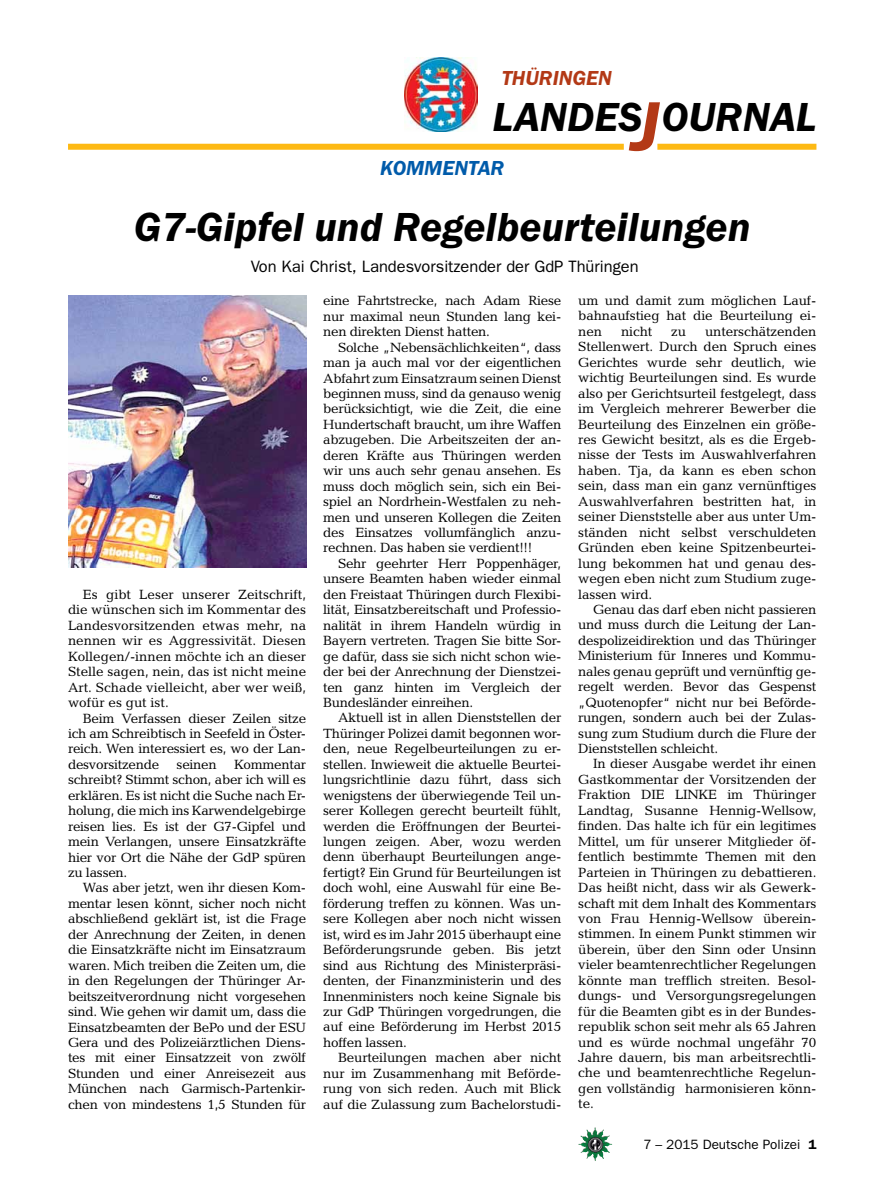
<style>
.page{position:relative;width:893px;height:1191px;background:#fff}
.page>*{position:absolute;margin:0;border:0;box-sizing:border-box;transform-origin:0 0}
.t1{font:italic 600 42px "Franklin Gothic Itc T";color:#000}
.t2{font:italic 600 21px "Franklin Gothic Itc T";color:#b33916}
.t3{font:italic 600 21px "Franklin Gothic Itc T";color:#005baa}
.t4{font:16.5px "Franklin Gothic";color:#000}
.t5{font:13.5px/15.5px "Candida";letter-spacing:-.02em;color:#000;text-align:justify}
.t6{font:13.5px "Franklin Gothic";color:#000}
.s1{font-size:72px;color:#b33916}
.s2{font-weight:600}
</style>
<div class="page">
<img style="left:578px;top:1127px;width:17px;height:25px">
<img style="left:68px;top:296px;width:238px;height:271px">
<img style="left:404px;top:58px;width:74px;height:73px">
<div style="left:657px;top:144px;width:159px;height:6px;background:#fdb913"></div>
<div style="left:68px;top:144px;width:556px;height:6px;background:#fdb913"></div>
<h2 class="t2" style="left:502px;top:66px;width:112px">THÜRINGEN</h2>
<h1 class="t1" style="left:492px;top:93px;width:325px">LANDES<span class="s1">J</span>OURNAL</h1>
<h2 class="t3" style="left:380px;top:156px;width:76px">Kommentar</h2>
<h1 class="t1" style="left:134px;top:202px;width:618px">G7-Gipfel und Regelbeurteilungen</h1>
<p class="t4" style="left:251px;top:257px;width:390px">Von Kai Christ, Landesvorsitzender der GdP Thüringen</p>
<p class="t5" style="left:323px;top:293px;width:240px">eine Fahrtstrecke, nach Adam Riese nur maximal neun Stunden lang kei&shy;nen direkten Dienst hatten.</p>
<p class="t5" style="left:323px;top:339px;width:240px;text-indent:15px">Solche „Nebensächlichkeiten“, dass man ja auch mal vor der eigentlichen Abfahrt zum Einsatzraum seinen Dienst beginnen muss, sind da genauso wenig berücksichtigt, wie die Zeit, die eine Hundertschaft braucht, um ihre Waffen abzugeben. Die Arbeitszeiten der an&shy;deren Kräfte aus Thüringen werden wir uns auch sehr genau ansehen. Es muss doch möglich sein, sich ein Bei&shy;spiel an Nordrhein-Westfalen zu neh&shy;men und unseren Kollegen die Zeiten des Einsatzes vollumfänglich anzu&shy;rechnen. Das haben sie verdient!!!</p>
<p class="t5" style="left:323px;top:555px;width:240px;text-indent:15px">Sehr geehrter Herr Poppenhäger, unsere Beamten haben wieder einmal den Freistaat Thüringen durch Flexibi&shy;lität, Einsatzbereitschaft und Professio&shy;nalität in ihrem Handeln würdig in Bayern vertreten. Tragen Sie bitte Sor&shy;ge dafür, dass sie sich nicht schon wie&shy;der bei der Anrechnung der Dienstzei&shy;ten ganz hinten im Vergleich der Bundesländer einreihen.</p>
<p class="t5" style="left:323px;top:710px;width:240px;text-indent:15px">Aktuell ist in allen Dienststellen der Thüringer Polizei damit begonnen wor&shy;den, neue Regelbeurteilungen zu er&shy;stellen. Inwieweit die aktuelle Beurtei&shy;lungsrichtlinie dazu führt, dass sich wenigstens der überwiegende Teil un&shy;serer Kollegen gerecht beurteilt fühlt, werden die Eröffnungen der Beurtei&shy;lungen zeigen. Aber, wozu werden denn überhaupt Beurteilungen ange&shy;fertigt? Ein Grund für Beurteilungen ist doch wohl, eine Auswahl für eine Be&shy;förderung treffen zu können. Was un&shy;sere Kollegen aber noch nicht wissen ist, wird es im Jahr 2015 überhaupt eine Beförderungsrunde geben. Bis jetzt sind aus Richtung des Ministerpräsi&shy;denten, der Finanzministerin und des Innenministers noch keine Signale bis zur GdP Thüringen vorgedrungen, die auf eine Beförderung im Herbst 2015 hoffen lassen.</p>
<p class="t5" style="left:323px;top:1050px;width:240px;text-indent:15px">Beurteilungen machen aber nicht nur im Zusammenhang mit Beförde&shy;rung von sich reden. Auch mit Blick auf die Zulassung zum Bachelorstudi-</p>
<p class="t5" style="left:578px;top:293px;width:240px">um und damit zum möglichen Lauf&shy;bahnaufstieg hat die Beurteilung ei&shy;nen</p>
<p class="t5" style="left:578px;top:323px;width:240px;text-indent:127px">unterschätzenden Stellenwert. Durch den Spruch eines Gerichtes wurde sehr deutlich, wie wichtig Beurteilungen sind. Es wurde also per Gerichtsurteil festgelegt, dass im Vergleich mehrerer Bewerber die Beurteilung des Einzelnen ein größe&shy;res Gewicht besitzt, als es die Ergeb&shy;nisse der Tests im Auswahlverfahren haben. Tja, da kann es eben schon sein, dass man ein ganz vernünftiges Auswahlverfahren bestritten hat, in seiner Dienststelle aber aus unter Um&shy;ständen nicht selbst verschuldeten Gründen eben keine Spitzenbeurtei&shy;lung bekommen hat und genau des&shy;wegen eben nicht zum Studium zuge&shy;lassen wird.</p>
<p class="t5" style="left:578px;top:601px;width:240px;text-indent:15px">Genau das darf eben nicht passieren und muss durch die Leitung der Lan&shy;despolizeidirektion und das Thüringer Ministerium für Inneres und Kommu&shy;nales genau geprüft und vernünftig ge&shy;regelt werden. Bevor das Gespenst „Quotenopfer“ nicht nur bei Beförde&shy;rungen, sondern auch bei der Zulas&shy;sung zum Studium durch die Flure der Dienststellen schleicht.</p>
<p class="t5" style="left:578px;top:756px;width:240px;text-indent:15px">In dieser Ausgabe werdet ihr einen Gastkommentar der Vorsitzenden der Fraktion DIE LINKE im Thüringer Landtag, Susanne Hennig-Wellsow, finden. Das halte ich für ein legitimes Mittel, um für unserer Mitglieder öf&shy;fentlich bestimmte Themen mit den Parteien in Thüringen zu debattieren.<br>Das heißt nicht, dass wir als Gewerk&shy;schaft mit dem Inhalt des Kommentars von Frau Hennig-Wellsow überein&shy;stimmen. In einem Punkt stimmen wir überein, über den Sinn oder Unsinn vieler beamtenrechtlicher Regelungen könnte man trefflich streiten. Besol&shy;dungs- und Versorgungsregelungen für die Beamten gibt es in der Bundes&shy;republik schon seit mehr als 65 Jahren und es würde nochmal ungefähr 70<br>Jahre dauern, bis man arbeitsrechtli&shy;che und beamtenrechtliche Regelun&shy;gen vollständig harmonisieren könn&shy;te.</p>
<p class="t5" style="left:621px;top:323px;width:33px">nicht</p>
<p class="t5" style="left:671px;top:323px;width:16px">zu</p>
<p class="t5" style="left:68px;top:586px;width:240px;text-indent:15px">Es gibt Leser unserer Zeitschrift, die wünschen sich im Kommentar des Landesvorsitzenden etwas mehr, na nennen wir es Aggressivität. Diesen Kollegen/-innen möchte ich an dieser Stelle sagen, nein, das ist nicht meine Art. Schade vielleicht, aber wer weiß, wofür es gut ist.</p>
<p class="t5" style="left:68px;top:710px;width:240px;text-indent:15px">Beim Verfassen dieser Zeilen sitze ich am Schreibtisch in Seefeld in Öster&shy;reich. Wen interessiert es, wo der Lan&shy;desvorsitzende</p>
<p class="t5" style="left:68px;top:756px;width:240px;text-indent:166px">Kommentar schreibt? Stimmt schon, aber ich will es erklären. Es ist nicht die Suche nach Er&shy;holung, die mich ins Karwendelgebirge reisen lies. Es ist der G7-Gipfel und mein Verlangen, unsere Einsatzkräfte hier vor Ort die Nähe der GdP spüren zu lassen.</p>
<p class="t5" style="left:68px;top:880px;width:240px;text-indent:15px">Was aber jetzt, wen ihr diesen Kom&shy;mentar lesen könnt, sicher noch nicht abschließend geklärt ist, ist die Frage der Anrechnung der Zeiten, in denen die Einsatzkräfte nicht im Einsatzraum waren. Mich treiben die Zeiten um, die in den Regelungen der Thüringer Ar&shy;beitszeitverordnung nicht vorgesehen sind. Wie gehen wir damit um, dass die Einsatzbeamten der BePo und der ESU Gera und des Polizeiärztlichen Diens&shy;tes mit einer Einsatzzeit von zwölf Stunden und einer Anreisezeit aus München nach Garmisch-Partenkir&shy;chen von mindestens 1,5 Stunden für</p>
<p class="t5" style="left:177px;top:756px;width:42px">seinen</p>
<p class="t6" style="left:643px;top:1136px;width:175px">7 – 2015 Deutsche Polizei <span class="s2">1</span></p>
</div>
